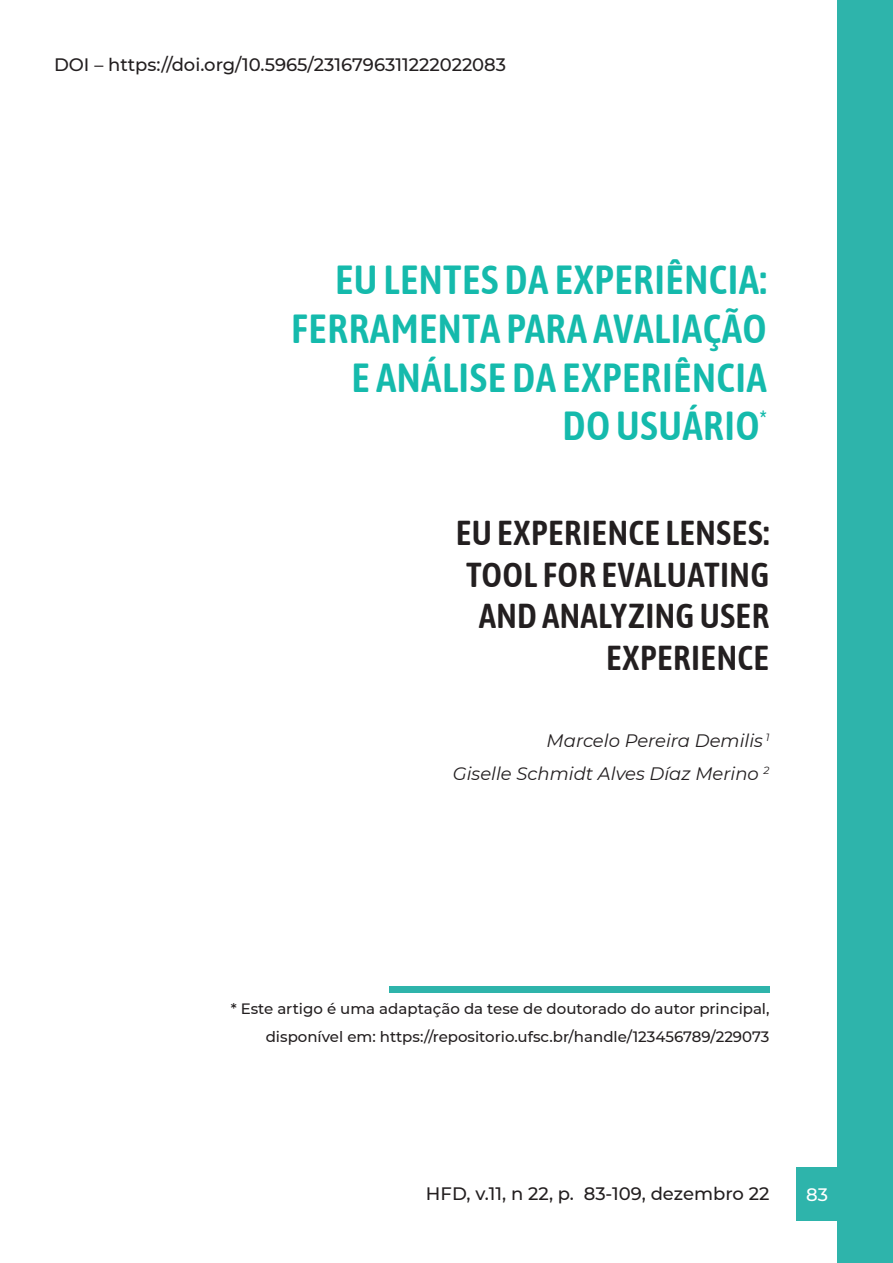
<style>
.page{position:relative;width:893px;height:1263px;background:#fff}
.page>*{position:absolute;margin:0;border:0;box-sizing:border-box;transform-origin:0 0}
.t1{font:600 40.5px "Asap Condensed";letter-spacing:.01em;color:#15baac}
.t2{font:600 34.5px "Asap Condensed";letter-spacing:.01em;color:#231f20}
.Texto{font:500 18px "Montserrat";color:#231f20}
.Texto-2{font:italic 18px "Montserrat";color:#231f20}
.Texto-3{font:500 18px "Montserrat";color:#fff}
.Texto-4{font:500 15px/27.6px "Montserrat";color:#231f20;text-align:right}
</style>
<div class="page">
<div style="left:837px;top:0;width:56px;height:1263px;background:#2eb4ab"></div>
<div style="left:796px;top:1167px;width:68px;height:54px;background:#2eb4ab"></div>
<div style="left:389px;top:986px;width:381px;height:7px;background:#2eb4ab"></div>
<p class="Texto" style="left:54px;top:52px;width:454px">DOI – https://doi.org/10.5965/2316796311222022083</p>
<p class="t1" style="left:335px;top:252px;width:433px">EU LENTES DA EXPERIÊNCIA:</p>
<p class="t1" style="left:291px;top:300px;width:477px">FERRAMENTA PARA AVALIAÇÃO</p>
<p class="t1" style="left:352px;top:349px;width:417px">E ANÁLISE DA EXPERIÊNCIA</p>
<p class="t1" style="left:562px;top:398px;width:206px">DO USUÁRIO<sup>*</sup></p>
<p class="t2" style="left:456px;top:509px;width:315px">EU EXPERIENCE LENSES:</p>
<p class="t2" style="left:466px;top:550px;width:305px">TOOL FOR EVALUATING</p>
<p class="t2" style="left:479px;top:592px;width:292px">AND ANALYZING USER</p>
<p class="t2" style="left:606px;top:633px;width:165px">EXPERIENCE</p>
<p class="Texto-2" style="left:547px;top:728px;width:224px">Marcelo Pereira Demilis <sup>1</sup></p>
<p class="Texto-2" style="left:453px;top:761px;width:318px">Giselle Schmidt Alves Díaz Merino <sup>2</sup></p>
<p class="Texto-4" style="left:231px;top:994px;width:540px">* Este artigo é uma adaptação da tese de doutorado do autor principal, disponível em: https://repositorio.ufsc.br/handle/123456789/229073</p>
<p class="Texto" style="left:426px;top:1181px;width:345px">HFD, v.11, n 22, p. 83-109, dezembro 22</p>
<p class="Texto-3" style="left:806px;top:1182px;width:23px">83</p>
</div>
